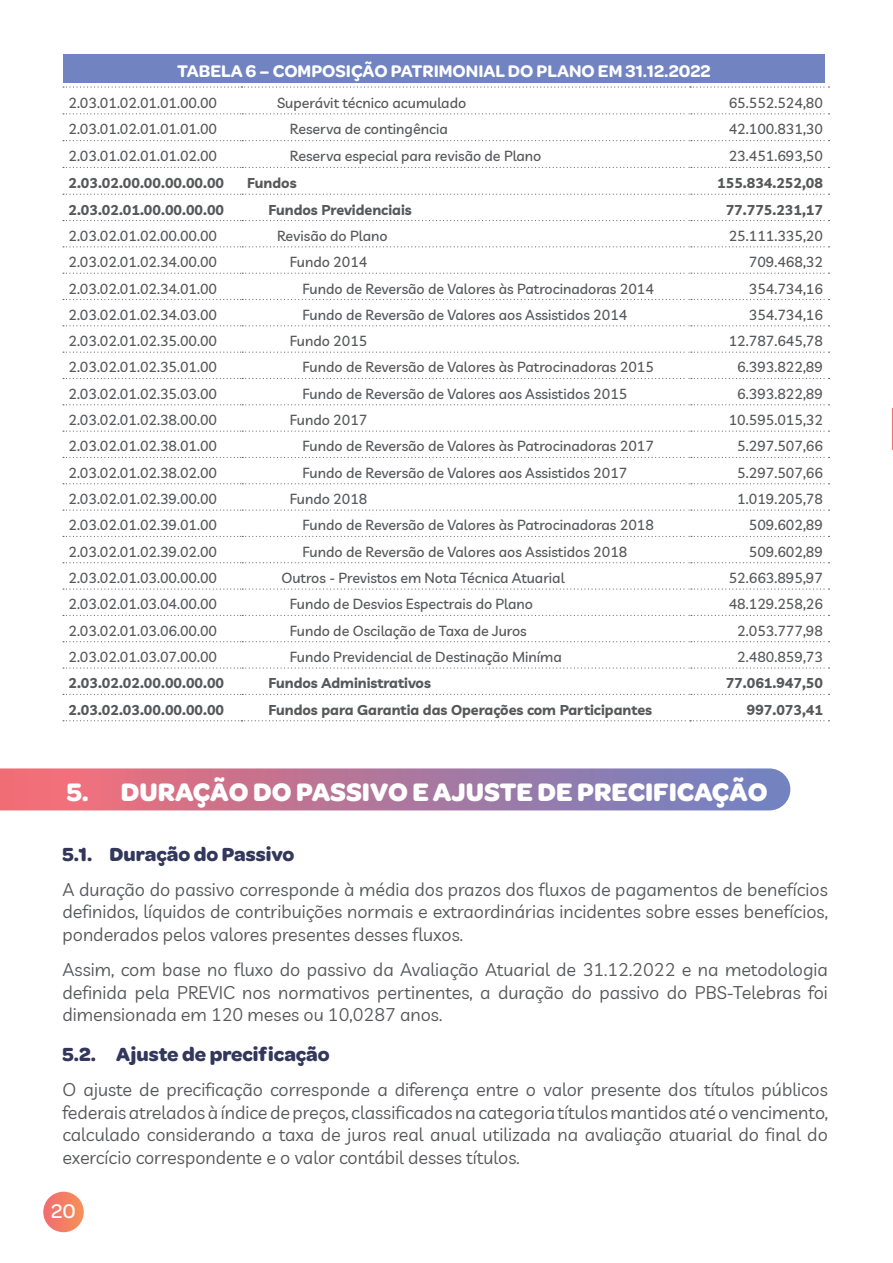
<style>
.page{position:relative;width:893px;height:1263px;background:#fff}
.page>*{position:absolute;margin:0;border:0;box-sizing:border-box;transform-origin:0 0}
.Mensagem{font:700 27px "Omnes Georgian";color:#fff}
.t1{font:500 21px "Omnes Georgian";color:#fff}
.Texto_Corrido{font:700 20.25px "Omnes Georgian";color:#32375b}
.Texto_Corrido-2{font:18px/22.5px "Livvic";color:#57585a;text-align:justify}
.Título_Tabela{font:600 18px "Omnes Georgian";color:#fff}
.Texto_Tabela{font:500 14.25px "Livvic";color:#57585a}
.Texto_Tabela-2{font:700 14.25px "Livvic";color:#57585a}
</style>
<div class="page">
<div style="left:43px;top:1192px;width:41px;height:40px;background:linear-gradient(to right,#f26f74,#f69259);border-radius:50%"></div>
<svg style="left:63px;top:86px;width:766px;height:635px"></svg>
<div style="left:63px;top:54px;width:761px;height:28px;background:#7183c1"></div>
<svg style="left:0;top:768px;width:790px;height:42px;background:#b2799d"></svg>
<svg style="left:892px;top:408px;width:1px;height:42px"></svg>
<p class="Título_Tabela" style="left:177px;top:58px;width:535px">TABELA 6 – COMPOSIÇÃO PATRIMONIAL DO PLANO EM 31.12.2022</p>
<p class="Texto_Tabela" style="left:68px;top:92px;width:150px">2.03.01.02.01.01.00.00</p>
<p class="Texto_Tabela" style="left:277px;top:92px;width:191px">Superávit técnico acumulado</p>
<p class="Texto_Tabela" style="left:729px;top:92px;width:96px">65.552.524,80</p>
<p class="Texto_Tabela" style="left:68px;top:119px;width:150px">2.03.01.02.01.01.01.00</p>
<p class="Texto_Tabela" style="left:290px;top:119px;width:159px">Reserva de contingência</p>
<p class="Texto_Tabela" style="left:729px;top:119px;width:96px">42.100.831,30</p>
<p class="Texto_Tabela" style="left:68px;top:145px;width:150px">2.03.01.02.01.01.02.00</p>
<p class="Texto_Tabela" style="left:290px;top:145px;width:253px">Reserva especial para revisão de Plano</p>
<p class="Texto_Tabela" style="left:729px;top:145px;width:96px">23.451.693,50</p>
<p class="Texto_Tabela-2" style="left:68px;top:172px;width:157px">2.03.02.00.00.00.00.00</p>
<p class="Texto_Tabela-2" style="left:247px;top:172px;width:51px">Fundos</p>
<p class="Texto_Tabela-2" style="left:717px;top:172px;width:107px">155.834.252,08</p>
<p class="Texto_Tabela-2" style="left:68px;top:198px;width:157px">2.03.02.01.00.00.00.00</p>
<p class="Texto_Tabela-2" style="left:269px;top:198px;width:145px">Fundos Previdenciais</p>
<p class="Texto_Tabela-2" style="left:726px;top:198px;width:99px">77.775.231,17</p>
<p class="Texto_Tabela" style="left:68px;top:225px;width:150px">2.03.02.01.02.00.00.00</p>
<p class="Texto_Tabela" style="left:277px;top:225px;width:112px">Revisão do Plano</p>
<p class="Texto_Tabela" style="left:729px;top:225px;width:96px">25.111.335,20</p>
<p class="Texto_Tabela" style="left:68px;top:251px;width:150px">2.03.02.01.02.34.00.00</p>
<p class="Texto_Tabela" style="left:290px;top:251px;width:79px">Fundo 2014</p>
<p class="Texto_Tabela" style="left:749px;top:251px;width:76px">709.468,32</p>
<p class="Texto_Tabela" style="left:68px;top:278px;width:150px">2.03.02.01.02.34.01.00</p>
<p class="Texto_Tabela" style="left:303px;top:278px;width:353px">Fundo de Reversão de Valores às Patrocinadoras 2014</p>
<p class="Texto_Tabela" style="left:749px;top:278px;width:76px">354.734,16</p>
<p class="Texto_Tabela" style="left:68px;top:304px;width:150px">2.03.02.01.02.34.03.00</p>
<p class="Texto_Tabela" style="left:303px;top:304px;width:326px">Fundo de Reversão de Valores aos Assistidos 2014</p>
<p class="Texto_Tabela" style="left:749px;top:304px;width:76px">354.734,16</p>
<p class="Texto_Tabela" style="left:68px;top:330px;width:150px">2.03.02.01.02.35.00.00</p>
<p class="Texto_Tabela" style="left:290px;top:330px;width:79px">Fundo 2015</p>
<p class="Texto_Tabela" style="left:729px;top:330px;width:96px">12.787.645,78</p>
<p class="Texto_Tabela" style="left:68px;top:357px;width:150px">2.03.02.01.02.35.01.00</p>
<p class="Texto_Tabela" style="left:303px;top:357px;width:353px">Fundo de Reversão de Valores às Patrocinadoras 2015</p>
<p class="Texto_Tabela" style="left:737px;top:357px;width:87px">6.393.822,89</p>
<p class="Texto_Tabela" style="left:68px;top:383px;width:150px">2.03.02.01.02.35.03.00</p>
<p class="Texto_Tabela" style="left:303px;top:383px;width:326px">Fundo de Reversão de Valores aos Assistidos 2015</p>
<p class="Texto_Tabela" style="left:737px;top:383px;width:87px">6.393.822,89</p>
<p class="Texto_Tabela" style="left:68px;top:409px;width:150px">2.03.02.01.02.38.00.00</p>
<p class="Texto_Tabela" style="left:290px;top:409px;width:79px">Fundo 2017</p>
<p class="Texto_Tabela" style="left:729px;top:409px;width:96px">10.595.015,32</p>
<p class="Texto_Tabela" style="left:68px;top:436px;width:150px">2.03.02.01.02.38.01.00</p>
<p class="Texto_Tabela" style="left:303px;top:436px;width:353px">Fundo de Reversão de Valores às Patrocinadoras 2017</p>
<p class="Texto_Tabela" style="left:737px;top:436px;width:87px">5.297.507,66</p>
<p class="Texto_Tabela" style="left:68px;top:462px;width:150px">2.03.02.01.02.38.02.00</p>
<p class="Texto_Tabela" style="left:303px;top:462px;width:326px">Fundo de Reversão de Valores aos Assistidos 2017</p>
<p class="Texto_Tabela" style="left:737px;top:462px;width:87px">5.297.507,66</p>
<p class="Texto_Tabela" style="left:68px;top:488px;width:150px">2.03.02.01.02.39.00.00</p>
<p class="Texto_Tabela" style="left:290px;top:488px;width:79px">Fundo 2018</p>
<p class="Texto_Tabela" style="left:737px;top:488px;width:87px">1.019.205,78</p>
<p class="Texto_Tabela" style="left:68px;top:515px;width:150px">2.03.02.01.02.39.01.00</p>
<p class="Texto_Tabela" style="left:303px;top:515px;width:353px">Fundo de Reversão de Valores às Patrocinadoras 2018</p>
<p class="Texto_Tabela" style="left:749px;top:515px;width:76px">509.602,89</p>
<p class="Texto_Tabela" style="left:68px;top:541px;width:150px">2.03.02.01.02.39.02.00</p>
<p class="Texto_Tabela" style="left:303px;top:541px;width:326px">Fundo de Reversão de Valores aos Assistidos 2018</p>
<p class="Texto_Tabela" style="left:749px;top:541px;width:76px">509.602,89</p>
<p class="Texto_Tabela" style="left:68px;top:567px;width:150px">2.03.02.01.03.00.00.00</p>
<p class="Texto_Tabela" style="left:281px;top:567px;width:285px">Outros - Previstos em Nota Técnica Atuarial</p>
<p class="Texto_Tabela" style="left:729px;top:567px;width:96px">52.663.895,97</p>
<p class="Texto_Tabela" style="left:68px;top:594px;width:150px">2.03.02.01.03.04.00.00</p>
<p class="Texto_Tabela" style="left:290px;top:594px;width:245px">Fundo de Desvios Espectrais do Plano</p>
<p class="Texto_Tabela" style="left:729px;top:594px;width:96px">48.129.258,26</p>
<p class="Texto_Tabela" style="left:68px;top:620px;width:150px">2.03.02.01.03.06.00.00</p>
<p class="Texto_Tabela" style="left:290px;top:620px;width:238px">Fundo de Oscilação de Taxa de Juros</p>
<p class="Texto_Tabela" style="left:737px;top:620px;width:87px">2.053.777,98</p>
<p class="Texto_Tabela" style="left:68px;top:646px;width:150px">2.03.02.01.03.07.00.00</p>
<p class="Texto_Tabela" style="left:290px;top:646px;width:273px">Fundo Previdencial de Destinação Miníma</p>
<p class="Texto_Tabela" style="left:737px;top:646px;width:87px">2.480.859,73</p>
<p class="Texto_Tabela-2" style="left:68px;top:672px;width:157px">2.03.02.02.00.00.00.00</p>
<p class="Texto_Tabela-2" style="left:269px;top:672px;width:164px">Fundos Administrativos</p>
<p class="Texto_Tabela-2" style="left:726px;top:672px;width:99px">77.061.947,50</p>
<p class="Texto_Tabela-2" style="left:68px;top:698px;width:157px">2.03.02.03.00.00.00.00</p>
<p class="Texto_Tabela-2" style="left:269px;top:698px;width:385px">Fundos para Garantia das Operações com Participantes</p>
<p class="Texto_Tabela-2" style="left:747px;top:698px;width:78px">997.073,41</p>
<p class="Mensagem" style="left:67px;top:773px;width:702px">5. DURAÇÃO DO PASSIVO E AJUSTE DE PRECIFICAÇÃO</p>
<p class="Texto_Corrido" style="left:62px;top:839px;width:233px">5.1. Duração do Passivo</p>
<p class="Texto_Corrido-2" style="left:62px;top:877px;width:767px">A duração do passivo corresponde à média dos prazos dos fluxos de pagamentos de benefícios definidos, líquidos de contribuições normais e extraordinárias incidentes sobre esses benefícios, ponderados pelos valores presentes desses fluxos.</p>
<p class="Texto_Corrido-2" style="left:62px;top:957px;width:767px">Assim, com base no fluxo do passivo da Avaliação Atuarial de 31.12.2022 e na metodologia definida pela PREVIC nos normativos pertinentes, a duração do passivo do PBS-Telebras foi dimensionada em 120 meses ou 10,0287 anos.</p>
<p class="Texto_Corrido" style="left:62px;top:1040px;width:269px">5.2. Ajuste de precificação</p>
<p class="Texto_Corrido-2" style="left:62px;top:1077px;width:767px">O ajuste de precificação corresponde a diferença entre o valor presente dos títulos públicos federais atrelados à índice de preços, classificados na categoria títulos mantidos até o vencimento, calculado considerando a taxa de juros real anual utilizada na avaliação atuarial do final do exercício correspondente e o valor contábil desses títulos.</p>
<h2 class="t1" style="left:51px;top:1197px;width:26px">20</h2>
</div>
